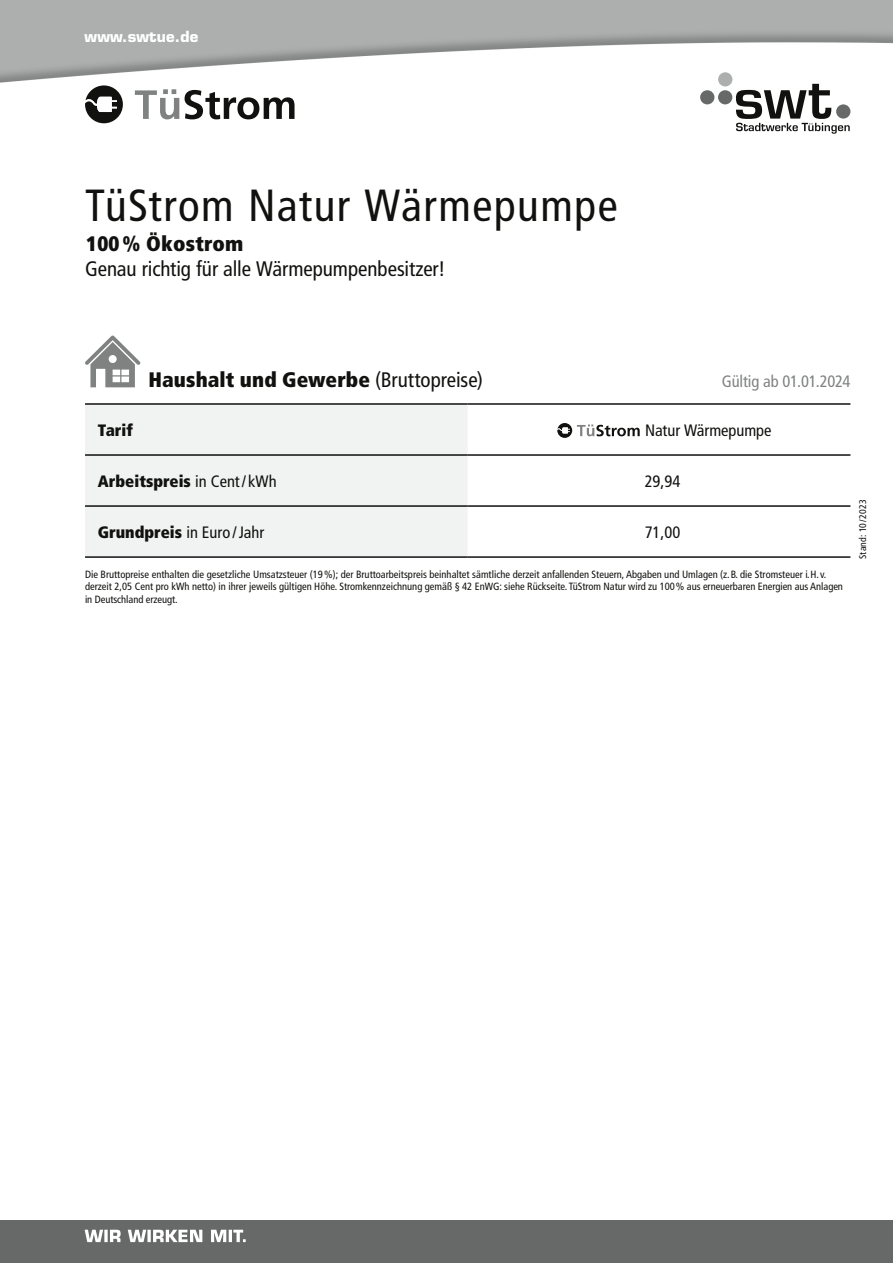
<style>
.page{position:relative;width:893px;height:1263px;background:#fff}
.page>*{position:absolute;margin:0;border:0;box-sizing:border-box;transform-origin:0 0}
.t1{font:condensed 45px "Frutiger LT Pro";letter-spacing:.03em;color:#11110f}
.t2{font:900 condensed 21px "Frutiger LT Pro";letter-spacing:.005em;color:#11110f}
.t3{font:condensed 21px "Frutiger LT Pro";letter-spacing:-.005em;color:#11110f}
.t4{font:condensed 16.5px "Frutiger LT Pro";color:#11110f}
.t5{font:900 condensed 16.5px "Frutiger LT Pro";color:#11110f}
.t6{font:condensed 16.5px "Frutiger LT Pro";letter-spacing:-.01em;color:#808281}
.t7{font:700 15px "Eurostile";letter-spacing:.01em;color:#fff}
.t8{font:condensed 10.5px/12.8px "Frutiger LT Pro";color:#11110f}
.t9{font:condensed 9.75px "Frutiger LT Pro";letter-spacing:.015em;color:#11110f}
.s1{font-weight:400}
.s2{font-weight:900}
</style>
<div class="page">
<div style="left:0;top:1220px;width:893px;height:43px;background:#676968"></div>
<svg style="left:85px;top:1230px;width:161px;height:12px"></svg>
<div style="left:700px;top:90px;width:14px;height:14px;background:#676968;border-radius:50%"></div>
<div style="left:718px;top:90px;width:14px;height:14px;background:#676968;border-radius:50%"></div>
<div style="left:718px;top:72px;width:14px;height:14px;background:#adafaf;border-radius:50%"></div>
<svg style="left:736px;top:84px;width:114px;height:50px"></svg>
<svg style="left:135px;top:89px;width:44px;height:30px"></svg>
<svg style="left:185px;top:90px;width:110px;height:29px"></svg>
<svg style="left:85px;top:85px;width:38px;height:38px"></svg>
<div style="left:85px;top:405px;width:382px;height:151px;background:#f1f2f2"></div>
<hr style="left:85px;top:403px;width:383px;height:2px;background:#11110f">
<hr style="left:468px;top:403px;width:382px;height:2px;background:#11110f">
<hr style="left:85px;top:454px;width:383px;height:2px;background:#11110f">
<hr style="left:468px;top:454px;width:382px;height:2px;background:#11110f">
<hr style="left:85px;top:505px;width:383px;height:2px;background:#11110f">
<hr style="left:468px;top:505px;width:382px;height:2px;background:#11110f">
<hr style="left:85px;top:556px;width:383px;height:2px;background:#11110f">
<hr style="left:468px;top:556px;width:382px;height:2px;background:#11110f">
<svg style="left:85px;top:336px;width:56px;height:51px"></svg>
<svg style="left:557px;top:423px;width:83px;height:15px"></svg>
<h3 class="t7" style="left:85px;top:28px;width:115px">www.swtue.de</h3>
<h1 class="t1" style="left:85px;top:179px;width:534px">TüStrom Natur Wärmepumpe</h1>
<h2 class="t2" style="left:86px;top:231px;width:159px">100 % Ökostrom</h2>
<h2 class="t3" style="left:85px;top:257px;width:362px">Genau richtig für alle Wärmepumpenbesitzer!</h2>
<h2 class="t2" style="left:148px;top:367px;width:336px">Haushalt und Gewerbe <span class="s1">(Bruttopreise)</span></h2>
<h3 class="t6" style="left:722px;top:372px;width:130px">Gültig ab 01.01.2024</h3>
<h3 class="t5" style="left:98px;top:420px;width:37px">Tarif</h3>
<h3 class="t4" style="left:645px;top:421px;width:128px">Natur Wärmepumpe</h3>
<h3 class="t5" style="left:98px;top:471px;width:180px">Arbeitspreis <span class="s1">in Cent/ kWh</span></h3>
<h3 class="t4" style="left:645px;top:471px;width:37px">29,94</h3>
<h3 class="t4" style="left:98px;top:522px;width:168px"><span class="s2">Grundpreis</span> in Euro /Jahr</h3>
<h3 class="t4" style="left:645px;top:522px;width:37px">71,00</h3>
<p class="t8" style="left:85px;top:568px;width:759px">Die Bruttopreise enthalten die gesetzliche Umsatzsteuer (19%); der Bruttoarbeitspreis beinhaltet sämtliche derzeit anfallenden Steuern, Abgaben und Umlagen (z.B. die Stromsteuer i.H.v. derzeit 2,05 Cent pro kWh netto) in ihrer jeweils gültigen Höhe. Stromkennzeichnung gemäß § 42 EnWG: siehe Rückseite. TüStrom Natur wird zu 100% aus erneuerbaren Energien aus Anlagen in Deutschland erzeugt.</p>
<p class="t9" style="left:857px;top:559px;width:61px;rotate:-90deg">Stand: 10/2023</p>
</div>
